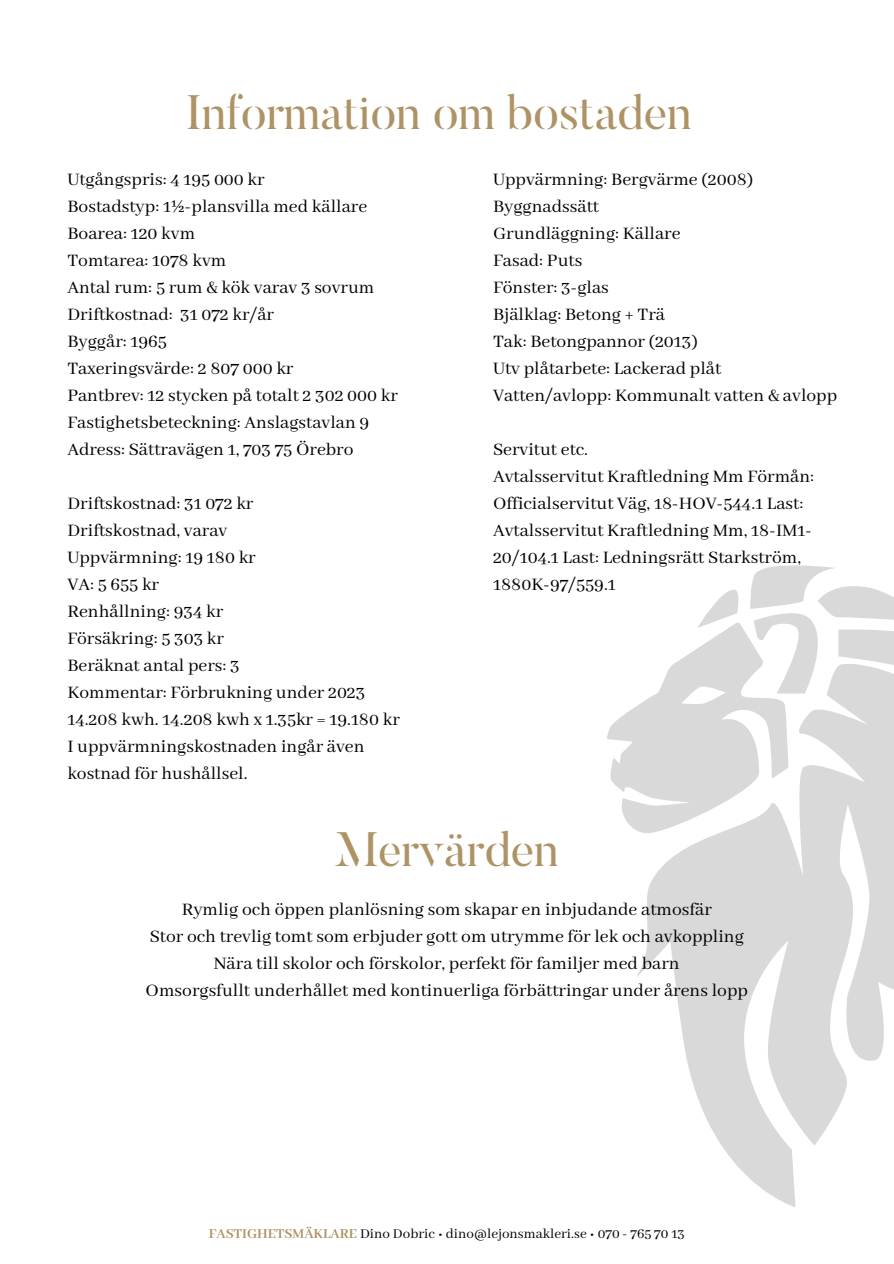
<style>
.page{position:relative;width:894px;height:1264px;background:#fff}
.page>*{position:absolute;margin:0;border:0;box-sizing:border-box;transform-origin:0 0}
.t1{font:48px "Butler Stencil";color:#ae9366}
.t2{font:19.5px/27px "Abhaya Libre";color:#000}
.t3{font:15px "Abhaya Libre";color:#000}
.s1{font-weight:700;color:#ae9366}
</style>
<div class="page">
<svg style="left:636px;top:835px;width:257px;height:372px;fill:#d9d9d9"></svg>
<svg style="left:607px;top:565px;width:286px;height:270px"></svg>
<h2 class="t1" style="left:185px;top:94px;width:507px">Information om bostaden</h2>
<p class="t2" style="left:67px;top:166px;width:332px">Utgångspris: 4 195 000 kr<br>Bostadstyp: 1½-plansvilla med källare<br>Boarea: 120 kvm<br>Tomtarea: 1078 kvm<br>Antal rum: 5 rum &amp; kök varav 3 sovrum<br>Driftkostnad: 31 072 kr/år<br>Byggår: 1965<br>Taxeringsvärde: 2 807 000 kr<br>Pantbrev: 12 stycken på totalt 2 302 000 kr<br>Fastighetsbeteckning: Anslagstavlan 9<br>Adress: Sättravägen 1, 703 75 Örebro</p>
<h1 class="t2" style="left:67px;top:490px;width:334px">Driftskostnad: 31 072 kr<br>Driftskostnad, varav<br>Uppvärmning: 19 180 kr<br>VA: 5 655 kr<br>Renhållning: 934 kr<br>Försäkring: 5 303 kr<br>Beräknat antal pers: 3<br>Kommentar: Förbrukning under 2023<br>14.208 kwh. 14.208 kwh x 1.35kr = 19.180 kr<br>I uppvärmningskostnaden ingår även kostnad för hushållsel.</h1>
<h2 class="t2" style="left:493px;top:166px;width:345px">Uppvärmning: Bergvärme (2008)<br>Byggnadssätt<br>Grundläggning: Källare<br>Fasad: Puts<br>Fönster: 3-glas<br>Bjälklag: Betong + Trä<br>Tak: Betongpannor (2013)<br>Utv plåtarbete: Lackerad plåt<br>Vatten/avlopp: Kommunalt vatten &amp; avlopp</h2>
<h2 class="t2" style="left:493px;top:436px;width:322px">Servitut etc.<br>Avtalsservitut Kraftledning Mm Förmån:<br>Officialservitut Väg, 18-HOV-544.1 Last:<br>Avtalsservitut Kraftledning Mm, 18-IM1- 20/104.1 Last: Ledningsrätt Starkström, 1880K-97/559.1</h2>
<h2 class="t1" style="left:335px;top:830px;width:225px">Mervärden</h2>
<h2 class="t2" style="left:146px;top:896px;width:603px;text-align:center">Rymlig och öppen planlösning som skapar en inbjudande atmosfär<br>Stor och trevlig tomt som erbjuder gott om utrymme för lek och avkoppling Nära till skolor och förskolor, perfekt för familjer med barn<br>Omsorgsfullt underhållet med kontinuerliga förbättringar under årens lopp</h2>
<h1 class="t3" style="left:209px;top:1224px;width:477px"><span class="s1">FASTIGHETSMÄKLARE</span> Dino Dobric • dino@lejonsmakleri.se • 070 - 765 70 13</h1>
</div>
